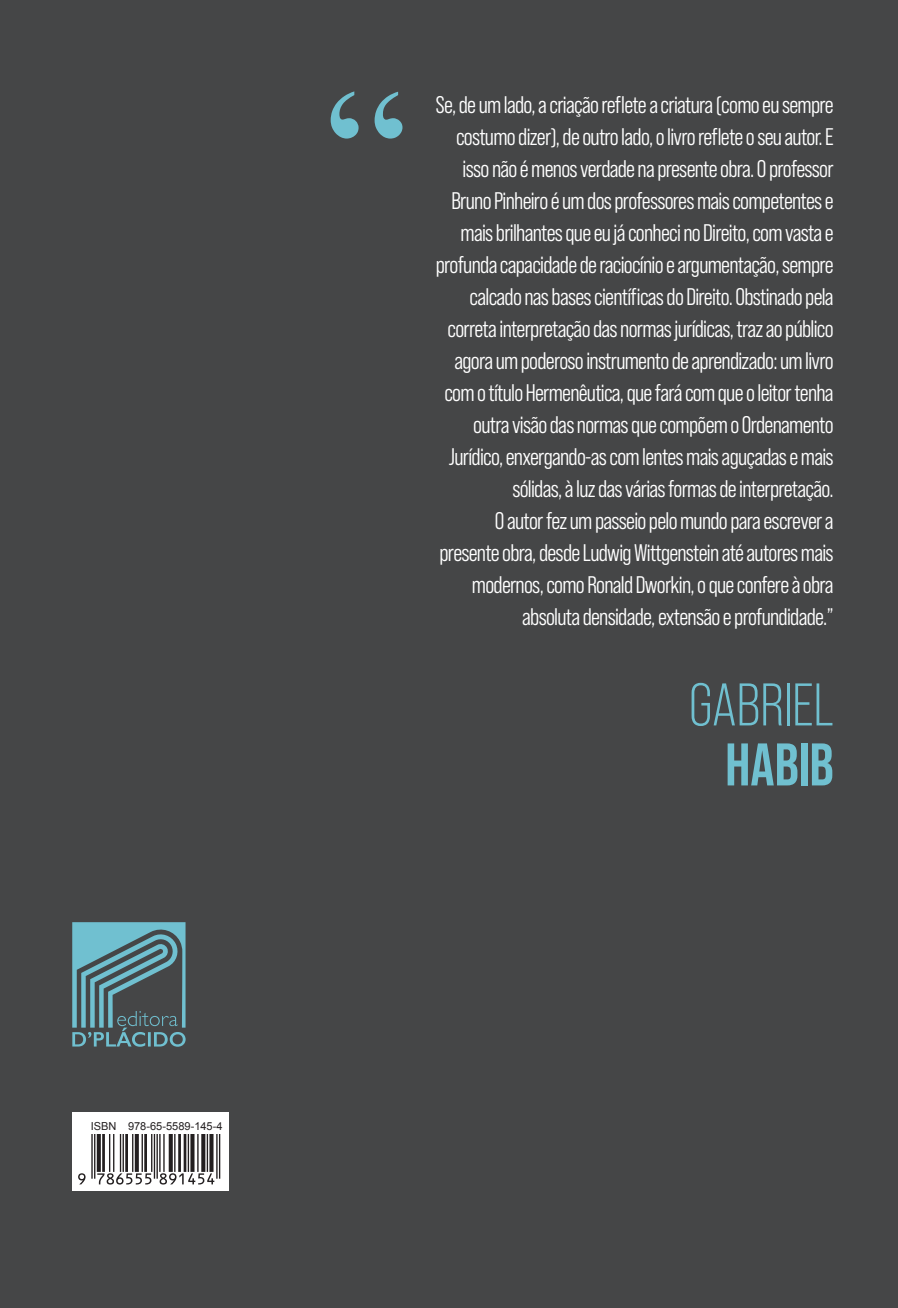
<style>
.page{position:relative;width:898px;height:1308px;background:#fff}
.page>*{position:absolute;margin:0;border:0;box-sizing:border-box;transform-origin:0 0}
.t1{font:60px "Bebas Neue Pro";letter-spacing:-.005em;color:#70c0d0}
.t2{font:700 60px "Bebas Neue Pro";color:#70c0d0}
.t3{font:24px/32px "Bebas Neue Pro Middle";letter-spacing:-.03em;color:#fff;text-align:right}
.t4{font:11px "Arial";color:#231f20}
</style>
<div class="page">
<div style="left:0;top:0;width:897px;height:1308px;background:#454647"></div>
<svg style="left:330px;top:91px;width:72px;height:48px"></svg>
<div style="left:72px;top:1112px;width:156px;height:79px;background:#fff"></div>
<svg style="left:79px;top:1134px;width:142px;height:51px"></svg>
<svg style="left:78px;top:1134px;width:142px;height:50px"></svg>
<svg style="left:72px;top:922px;width:113px;height:125px"></svg>
<p class="t4" style="left:91px;top:1119px;width:133px">ISBN 978-65-5589-145-4</p>
<p class="t3" style="left:436px;top:88px;width:399px">Se, de um lado, a criação reflete a criatura (como eu sempre costumo dizer), de outro lado, o livro reflete o seu autor. E isso não é menos verdade na presente obra. O professor Bruno Pinheiro é um dos professores mais competentes e mais brilhantes que eu já conheci no Direito, com vasta e profunda capacidade de raciocínio e argumentação, sempre calcado nas bases científicas do Direito. Obstinado pela correta interpretação das normas jurídicas, traz ao público agora um poderoso instrumento de aprendizado: um livro com o título Hermenêutica, que fará com que o leitor tenha outra visão das normas que compõem o Ordenamento Jurídico, enxergando-as com lentes mais aguçadas e mais sólidas, à luz das várias formas de interpretação.<br>O autor fez um passeio pelo mundo para escrever a presente obra, desde Ludwig Wittgenstein até autores mais modernos, como Ronald Dworkin, o que confere à obra absoluta densidade, extensão e profundidade.”</p>
<h1 class="t1" style="left:688px;top:671px;width:146px">GABRIEL</h1>
<h1 class="t2" style="left:725px;top:730px;width:110px">HABIB</h1>
</div>
